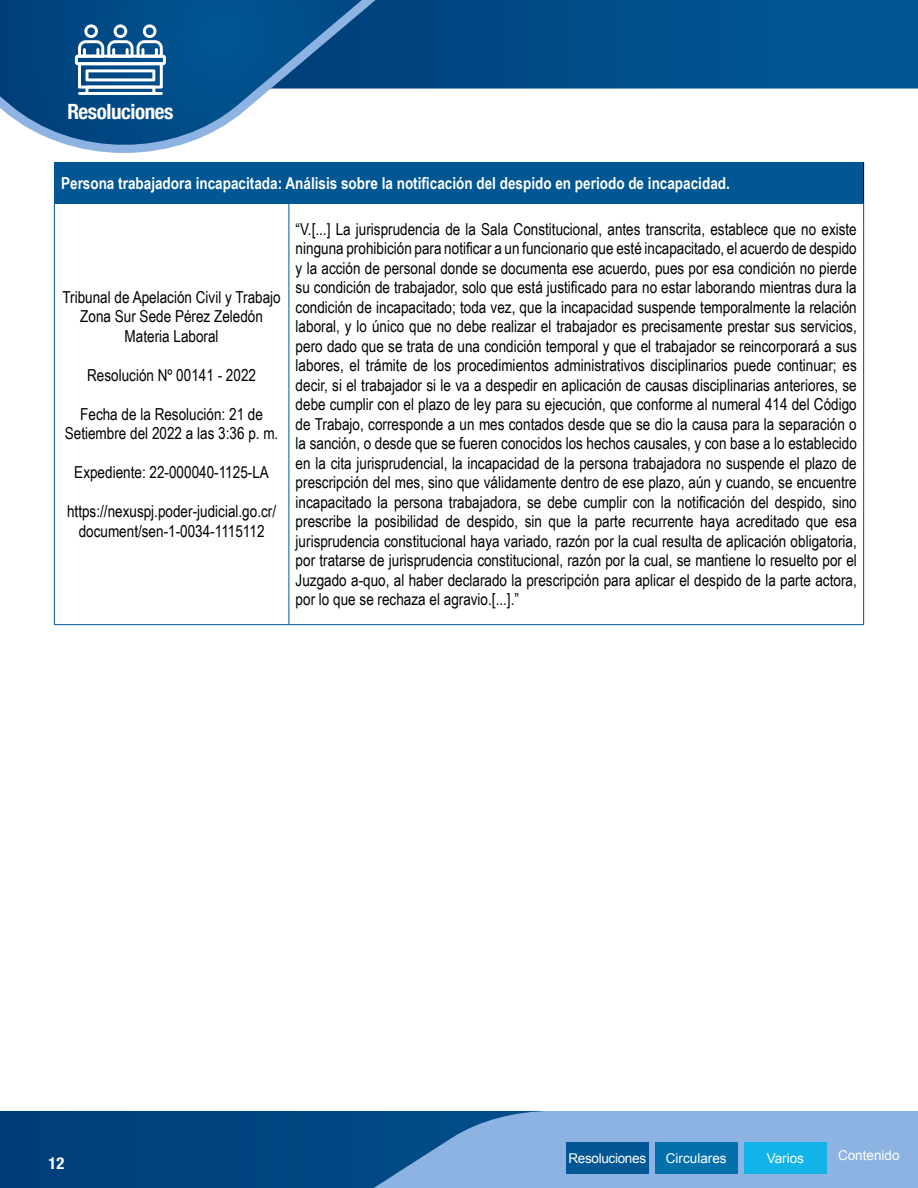
<style>
.page{position:relative;width:918px;height:1188px;background:#fff}
.page>*{position:absolute;margin:0;border:0;box-sizing:border-box;transform-origin:0 0}
.t1{font:700 condensed 21px "Helvetica Neue";letter-spacing:-.02em;color:#fff}
.t2{font:16.5px/19.5px "Arial Narrow";color:#000;text-align:center}
.t3{font:700 16.5px "Arial Narrow";color:#fff}
.t4{font:700 condensed 16.5px "Helvetica Neue";color:#fff}
.t5{font:13.5px "Arial";color:#fff}
.t6{font:13.5px "Arial";letter-spacing:-.02em;color:#fff}
</style>
<div class="page">
<svg style="left:464px;top:0;width:454px;height:89px;background:#01518d"></svg>
<svg style="left:451px;top:0;width:13px;height:89px"></svg>
<svg style="left:0;top:0;width:451px;height:153px"></svg>
<div style="left:0;top:1111px;width:374px;height:77px;background:#00437f"></div>
<svg style="left:374px;top:1111px;width:544px;height:77px;background:#77a3d4"></svg>
<svg style="left:75px;top:24px;width:91px;height:71px"></svg>
<hr style="left:78px;top:92px;width:85px;height:3px;background:#fff">
<div style="left:566px;top:1142px;width:83px;height:31px;background:#005794"></div>
<div style="left:655px;top:1142px;width:83px;height:31px;background:#0370ab"></div>
<div style="left:744px;top:1142px;width:83px;height:31px;background:#12b3e8"></div>
<div style="left:54px;top:162px;width:810px;height:41px;background:#005794"></div>
<hr style="left:54px;top:203px;width:1px;height:421px;background:#005794">
<hr style="left:54px;top:624px;width:235px;height:1px;background:#005794">
<hr style="left:289px;top:203px;width:1px;height:421px;background:#005794">
<hr style="left:863px;top:203px;width:1px;height:421px;background:#005794">
<hr style="left:289px;top:624px;width:575px;height:1px;background:#005794">
<hr style="left:863px;top:162px;width:1px;height:41px;background:#000">
<hr style="left:54px;top:203px;width:235px;height:1px;background:#005794">
<hr style="left:289px;top:203px;width:575px;height:1px;background:#005794">
<p class="t1" style="left:67px;top:94px;width:108px">Resoluciones</p>
<p class="t3" style="left:61px;top:170px;width:670px">Persona trabajadora incapacitada: Análisis sobre la notificación del despido en periodo de incapacidad.</p>
<p class="t2" style="left:62px;top:287px;width:220px">Tribunal de Apelación Civil y Trabajo<br>Zona Sur Sede Pérez Zeledón<br>Materia Laboral</p>
<p class="t2" style="left:87px;top:365px;width:170px">Resolución Nº 00141 - 2022</p>
<p class="t2" style="left:65px;top:404px;width:215px">Fecha de la Resolución: 21 de<br>Setiembre del 2022 a las 3:36 p. m.</p>
<p class="t2" style="left:74px;top:462px;width:196px">Expediente: 22-000040-1125-LA</p>
<p class="t2" style="left:67px;top:501px;width:211px">https://nexuspj.poder-judicial.go.cr/ document/sen-1-0034-1115112</p>
<p class="t2" style="left:296px;top:218px;width:563px;text-align:justify">“V.[...] La jurisprudencia de la Sala Constitucional, antes transcrita, establece que no existe ninguna prohibición para notificar a un funcionario que esté incapacitado, el acuerdo de despido y la acción de personal donde se documenta ese acuerdo, pues por esa condición no pierde su condición de trabajador, solo que está justificado para no estar laborando mientras dura la condición de incapacitado; toda vez, que la incapacidad suspende temporalmente la relación laboral, y lo único que no debe realizar el trabajador es precisamente prestar sus servicios, pero dado que se trata de una condición temporal y que el trabajador se reincorporará a sus labores, el trámite de los procedimientos administrativos disciplinarios puede continuar; es decir, si el trabajador si le va a despedir en aplicación de causas disciplinarias anteriores, se debe cumplir con el plazo de ley para su ejecución, que conforme al numeral 414 del Código de Trabajo, corresponde a un mes contados desde que se dio la causa para la separación o la sanción, o desde que se fueren conocidos los hechos causales, y con base a lo establecido en la cita jurisprudencial, la incapacidad de la persona trabajadora no suspende el plazo de prescripción del mes, sino que válidamente dentro de ese plazo, aún y cuando, se encuentre incapacitado la persona trabajadora, se debe cumplir con la notificación del despido, sino prescribe la posibilidad de despido, sin que la parte recurrente haya acreditado que esa jurisprudencia constitucional haya variado, razón por la cual resulta de aplicación obligatoria, por tratarse de jurisprudencia constitucional, razón por la cual, se mantiene lo resuelto por el Juzgado a-quo, al haber declarado la prescripción para aplicar el despido de la parte actora, por lo que se rechaza el agravio.[...].”</p>
<p class="t4" style="left:49px;top:1149px;width:17px">12</p>
<p class="t6" style="left:568px;top:1149px;width:79px">Resoluciones</p>
<p class="t5" style="left:666px;top:1149px;width:62px">Circulares</p>
<p class="t5" style="left:767px;top:1149px;width:39px">Varios</p>
<p class="t5" style="left:838px;top:1146px;width:63px">Contenido</p>
</div>
